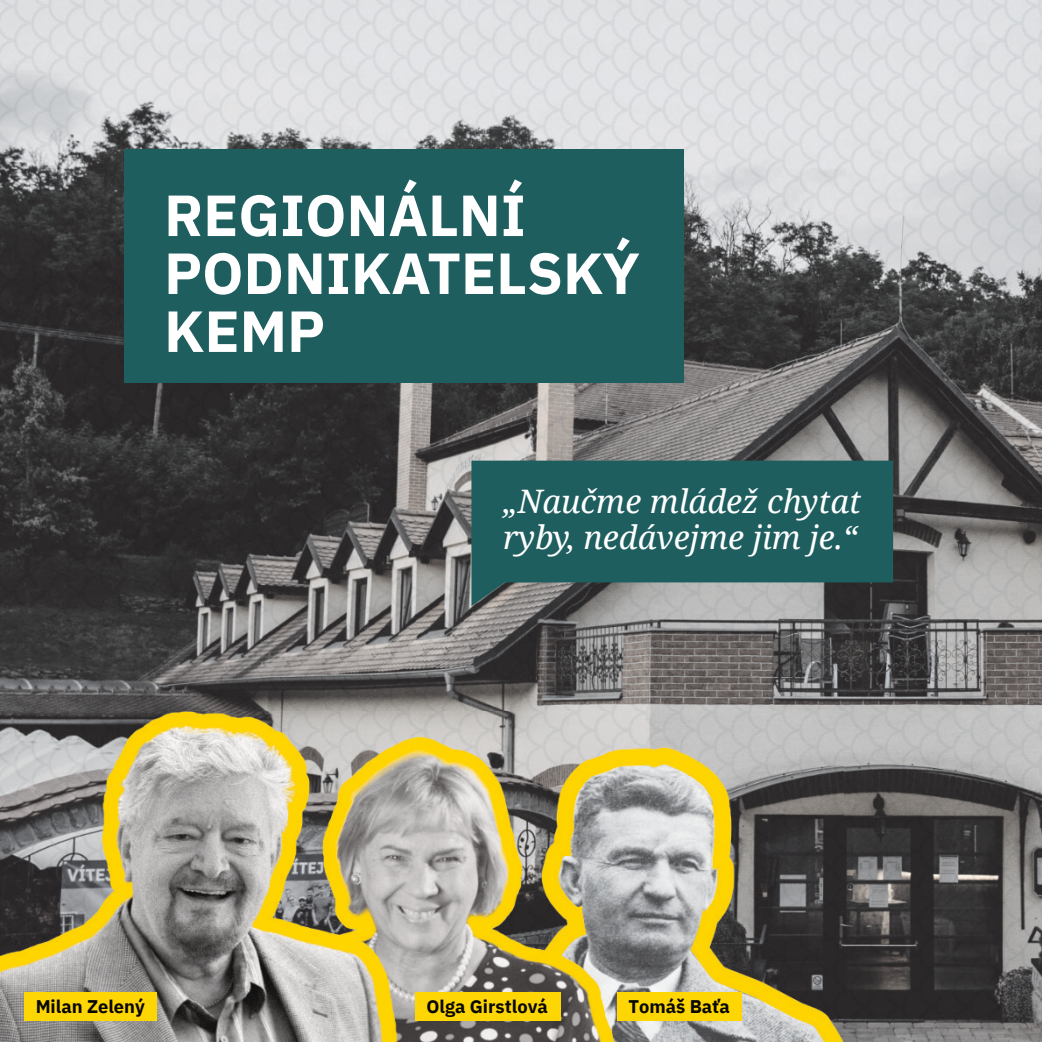
<style>
.page{position:relative;width:1042px;height:1042px;background:#fff}
.page>*{position:absolute;margin:0;border:0;box-sizing:border-box;transform-origin:0 0}
.t1{font:700 57.93px/57.9px "IBM Plex Sans";color:#fff}
.t2{font:italic 32.38px/36.6px "Noto Serif";color:#fff}
.t3{font:700 18.2px "IBM Plex Sans";color:#080704}
</style>
<div class="page">
<img style="left:0;top:0;width:1042px;height:1042px">
<div style="left:124px;top:149px;width:560px;height:233px;background:#1f5e5f"></div>
<svg style="left:471px;top:461px;width:422px;height:145px;fill:#1f5e5f"></svg>
<img style="left:0;top:711px;width:844px;height:331px">
<div style="left:25px;top:991px;width:132px;height:29px;background:#fdd604"></div>
<div style="left:617px;top:991px;width:124px;height:29px;background:#fdd604"></div>
<div style="left:415px;top:991px;width:145px;height:29px;background:#fdd604"></div>
<h1 class="t1" style="left:164px;top:191px;width:477px">REGIONÁLNÍ<br>PODNIKATELSKÝ<br>KEMP</h1>
<p class="t2" style="left:503px;top:482px;width:360px">„Naučme mládež chytat ryby, nedávejme jim je.“</p>
<p class="t3" style="left:36px;top:998px;width:111px">Milan Zelený</p>
<p class="t3" style="left:426px;top:998px;width:123px">Olga Girstlová</p>
<p class="t3" style="left:628px;top:998px;width:103px">Tomáš Baťa</p>
</div>
